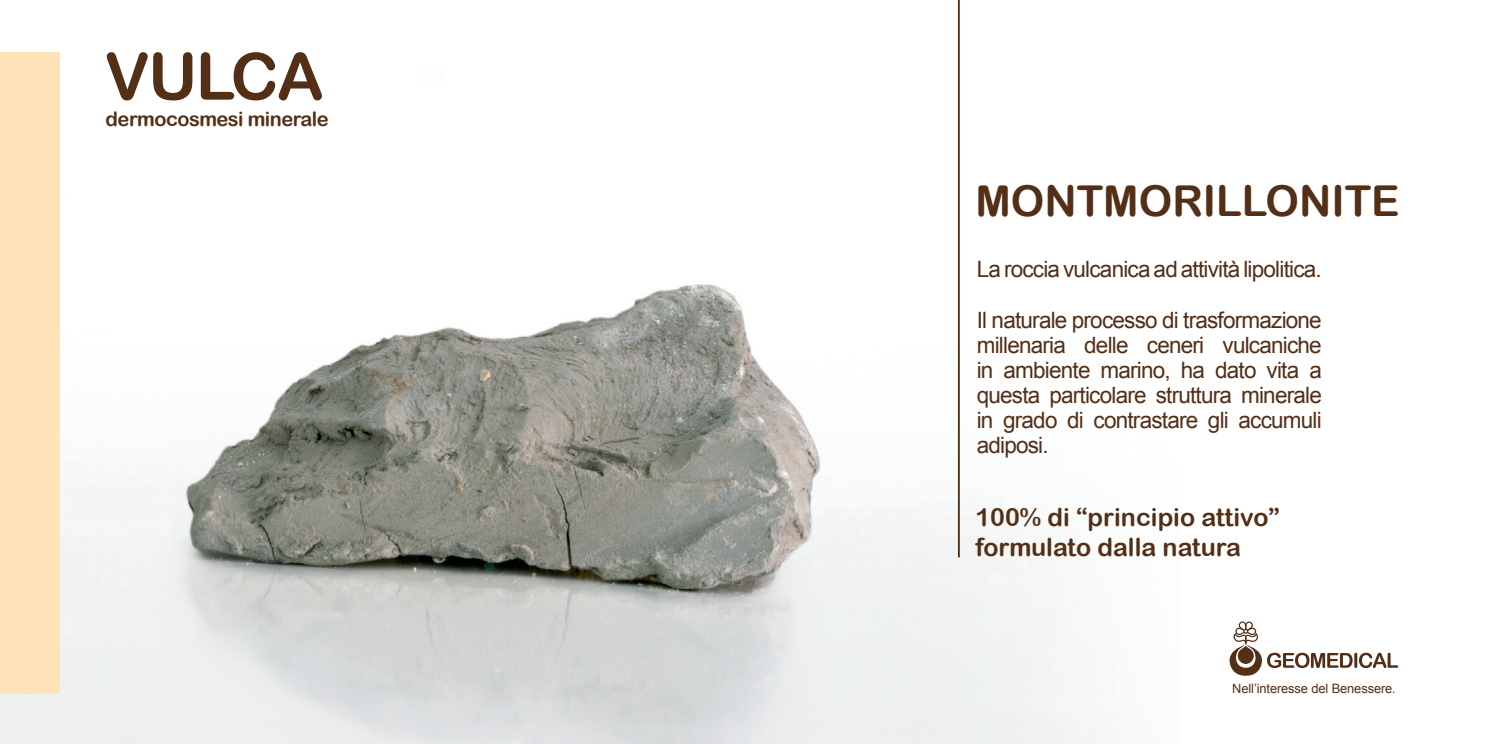
<style>
.page{position:relative;width:1488px;height:744px;background:#fff}
.page>*{position:absolute;margin:0;border:0;box-sizing:border-box;transform-origin:0 0}
.t1{font:65.25px "Arial Rounded MT Bold";letter-spacing:-.025em;color:#532f18}
.t2{font:42.5px "Arial Rounded MT Bold";color:#532f18}
.t3{font:25px/30px "Arial Rounded MT Bold";color:#532f18}
.t4{font:22.5px/25px "Arial";letter-spacing:-.035em;color:#532f18;text-align:justify}
.t5{font:20px "Arial Rounded MT Bold";letter-spacing:-.025em;color:#532f18}
.t6{font:12.75px "Arial";letter-spacing:-.01em;color:#532f18}
</style>
<div class="page">
<img style="left:0;top:0;width:1096px;height:743px">
<hr style="left:958px;top:0;width:2px;height:557px;background:#532f18">
<svg style="left:1229px;top:621px;width:169px;height:54px"></svg>
<div style="left:0;top:53px;width:60px;height:641px;background:#fee4b8"></div>
<h1 class="t1" style="left:105px;top:38px;width:220px">VULCA</h1>
<p class="t5" style="left:106px;top:107px;width:225px">dermocosmesi minerale</p>
<h2 class="t2" style="left:975px;top:176px;width:426px">MONTMORILLONITE</h2>
<p class="t4" style="left:977px;top:257px;width:346px">La roccia vulcanica ad attività lipolitica.</p>
<p class="t4" style="left:977px;top:307px;width:347px">Il naturale processo di trasformazione millenaria delle ceneri vulcaniche in ambiente marino, ha dato vita a questa particolare struttura minerale in grado di contrastare gli accumuli adiposi.</p>
<p class="t3" style="left:975px;top:501px;width:306px">100% di “principio attivo” formulato dalla natura</p>
<p class="t6" style="left:1232px;top:680px;width:165px">Nell’interesse del Benessere.</p>
</div>
